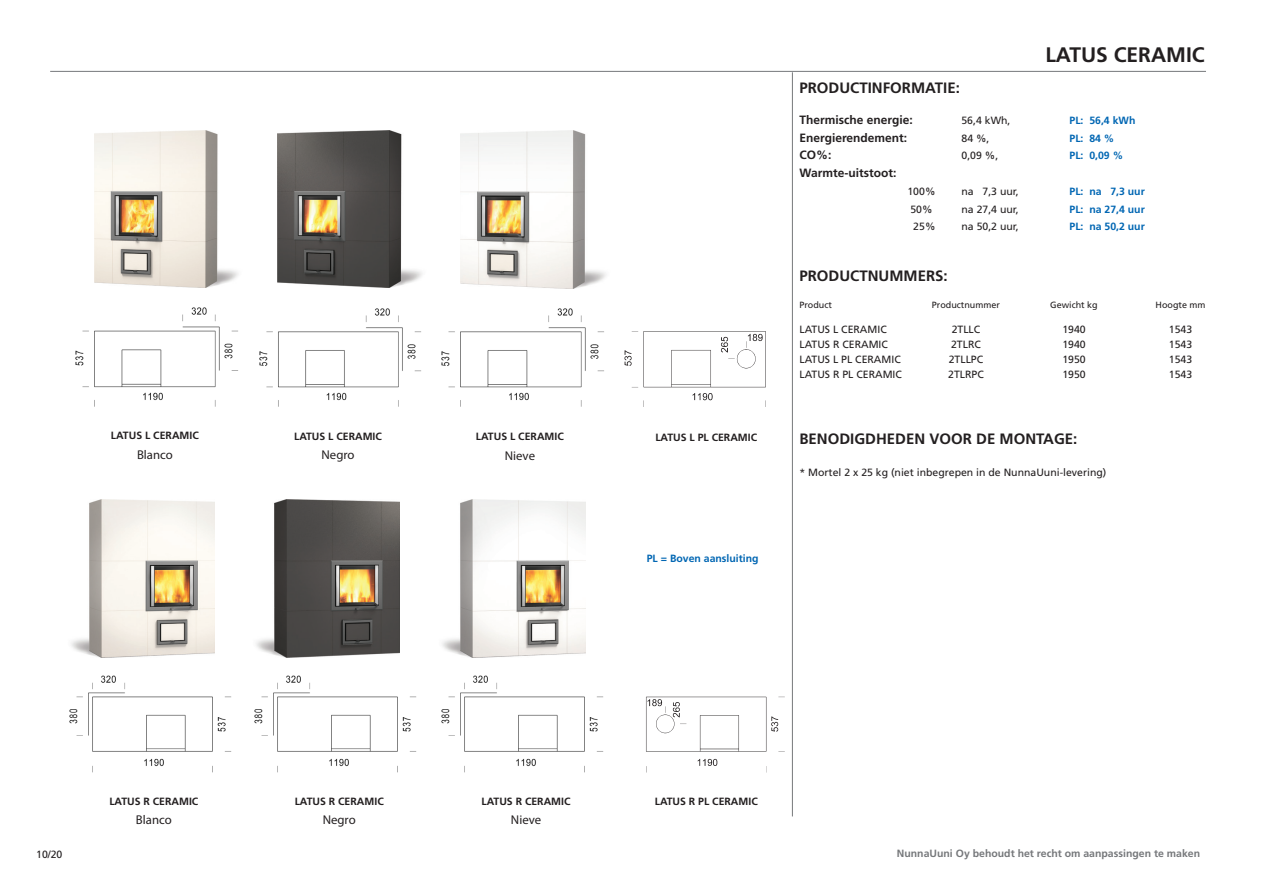
<style>
.page{position:relative;width:1263px;height:893px;background:#fff}
.page>*{position:absolute;margin:0;border:0;box-sizing:border-box;transform-origin:0 0}
.t1{font:700 21px "Frutiger LT Std";color:#231f20}
.Tuotesivun_otsikot{font:700 15px "Frutiger LT Std";color:#231f20}
.Tuotesivun_tulisijan{font:12.75px "Myriad Pro";color:#231f20}
.Tuotesivun_tuotetied{font:700 12px "Frutiger LT Std";color:#231f20}
.Tuotesivun_tuotenrot{font:10.5px "Frutiger LT Std";color:#231f20}
.Tuotesivun_tuotetied-2{font:10.5px "Frutiger LT Std";color:#231f20}
.Tuotesivun_tulisijan-2{font:700 10.5px "Frutiger LT Std";color:#231f20}
.Tuotesivun_tuotetied-3{font:700 10.5px "Frutiger LT Std";color:#0166b3}
.LIUSKANUMEROINTI{font:700 10.5px "Frutiger LT Std";color:#76787b}
.Tuotesivun_Pohjakuvi{font:10.5px "Frutiger LT Std";color:#231f20}
.Tuotesivun_pikkuotsa{font:9px "Frutiger LT Std";color:#231f20}
</style>
<div class="page">
<img style="left:256px;top:499px;width:143px;height:158px">
<img style="left:71px;top:500px;width:144px;height:158px">
<hr style="left:792px;top:72px;width:1px;height:744px;background:#76787b">
<hr style="left:50px;top:71px;width:1156px;height:1px;background:#76787b">
<img style="left:69px;top:675px;width:163px;height:98px">
<img style="left:75px;top:307px;width:163px;height:100px">
<img style="left:624px;top:331px;width:142px;height:76px">
<img style="left:646px;top:696px;width:139px;height:77px">
<img style="left:95px;top:131px;width:143px;height:157px">
<img style="left:277px;top:131px;width:145px;height:157px">
<img style="left:259px;top:308px;width:162px;height:99px">
<img style="left:441px;top:308px;width:163px;height:99px">
<img style="left:254px;top:675px;width:163px;height:98px">
<img style="left:441px;top:675px;width:163px;height:98px">
<img style="left:460px;top:131px;width:146px;height:157px">
<img style="left:442px;top:499px;width:144px;height:158px">
<p class="t1" style="left:1045px;top:42px;width:161px">LATUS CERAMIC</p>
<p class="Tuotesivun_tulisijan-2" style="left:111px;top:429px;width:89px">LATUS L CERAMIC</p>
<p class="Tuotesivun_tulisijan" style="left:137px;top:447px;width:37px">Blanco</p>
<p class="Tuotesivun_tulisijan-2" style="left:109px;top:795px;width:90px">LATUS R CERAMIC</p>
<p class="Tuotesivun_tulisijan" style="left:136px;top:812px;width:37px">Blanco</p>
<p class="Tuotesivun_tulisijan-2" style="left:294px;top:430px;width:89px">LATUS L CERAMIC</p>
<p class="Tuotesivun_tulisijan" style="left:322px;top:447px;width:34px">Negro</p>
<p class="Tuotesivun_tulisijan-2" style="left:295px;top:795px;width:90px">LATUS R CERAMIC</p>
<p class="Tuotesivun_tulisijan" style="left:323px;top:812px;width:34px">Negro</p>
<p class="Tuotesivun_tulisijan-2" style="left:476px;top:430px;width:89px">LATUS L CERAMIC</p>
<p class="Tuotesivun_tulisijan" style="left:505px;top:448px;width:32px">Nieve</p>
<p class="Tuotesivun_tulisijan-2" style="left:655px;top:431px;width:103px">LATUS L PL CERAMIC</p>
<p class="Tuotesivun_tuotetied-3" style="left:647px;top:553px;width:113px">PL = Boven aansluiting</p>
<p class="Tuotesivun_otsikot" style="left:799px;top:79px;width:162px">PRODUCTINFORMATIE:</p>
<p class="Tuotesivun_tuotetied" style="left:799px;top:113px;width:115px">Thermische energie:</p>
<p class="Tuotesivun_tuotetied-2" style="left:961px;top:114px;width:51px">56,4 kWh,</p>
<p class="Tuotesivun_tuotetied-3" style="left:1069px;top:114px;width:67px">PL: 56,4 kWh</p>
<p class="Tuotesivun_tuotetied" style="left:799px;top:130px;width:109px">Energierendement:</p>
<p class="Tuotesivun_tuotetied-2" style="left:961px;top:132px;width:30px">84 %,</p>
<p class="Tuotesivun_tuotetied-3" style="left:1069px;top:132px;width:46px">PL: 84 %</p>
<p class="Tuotesivun_tuotetied" style="left:799px;top:148px;width:34px">CO%:</p>
<p class="Tuotesivun_tuotetied-2" style="left:961px;top:150px;width:38px">0,09 %,</p>
<p class="Tuotesivun_tuotetied-3" style="left:1069px;top:150px;width:55px">PL: 0,09 %</p>
<p class="Tuotesivun_tuotetied" style="left:799px;top:166px;width:98px">Warmte-uitstoot:</p>
<p class="Tuotesivun_tuotetied-2" style="left:907px;top:185px;width:30px">100%</p>
<p class="Tuotesivun_tuotetied-2" style="left:961px;top:185px;width:59px">na 7,3 uur,</p>
<p class="Tuotesivun_tuotetied-3" style="left:1069px;top:185px;width:77px">PL: na 7,3 uur</p>
<p class="Tuotesivun_tuotetied-2" style="left:910px;top:203px;width:24px">50%</p>
<p class="Tuotesivun_tuotetied-2" style="left:961px;top:203px;width:59px">na 27,4 uur,</p>
<p class="Tuotesivun_tuotetied-3" style="left:1069px;top:203px;width:77px">PL: na 27,4 uur</p>
<p class="Tuotesivun_tuotetied-2" style="left:913px;top:221px;width:24px">25%</p>
<p class="Tuotesivun_tuotetied-2" style="left:961px;top:221px;width:59px">na 50,2 uur,</p>
<p class="Tuotesivun_tuotetied-3" style="left:1069px;top:221px;width:77px">PL: na 50,2 uur</p>
<p class="Tuotesivun_otsikot" style="left:799px;top:267px;width:150px">PRODUCTNUMMERS:</p>
<p class="Tuotesivun_pikkuotsa" style="left:799px;top:299px;width:34px">Product</p>
<p class="Tuotesivun_pikkuotsa" style="left:932px;top:299px;width:70px">Productnummer</p>
<p class="Tuotesivun_pikkuotsa" style="left:1050px;top:299px;width:49px">Gewicht kg</p>
<p class="Tuotesivun_pikkuotsa" style="left:1155px;top:299px;width:52px">Hoogte mm</p>
<p class="Tuotesivun_tuotenrot" style="left:799px;top:323px;width:89px">LATUS L CERAMIC</p>
<p class="Tuotesivun_tuotenrot" style="left:952px;top:323px;width:30px">2TLLC</p>
<p class="Tuotesivun_tuotenrot" style="left:1062px;top:323px;width:25px">1940</p>
<p class="Tuotesivun_tuotenrot" style="left:1169px;top:323px;width:25px">1543</p>
<p class="Tuotesivun_tuotenrot" style="left:799px;top:338px;width:90px">LATUS R CERAMIC</p>
<p class="Tuotesivun_tuotenrot" style="left:951px;top:338px;width:31px">2TLRC</p>
<p class="Tuotesivun_tuotenrot" style="left:1062px;top:338px;width:25px">1940</p>
<p class="Tuotesivun_tuotenrot" style="left:1169px;top:338px;width:25px">1543</p>
<p class="Tuotesivun_tuotenrot" style="left:799px;top:353px;width:103px">LATUS L PL CERAMIC</p>
<p class="Tuotesivun_tuotenrot" style="left:949px;top:353px;width:36px">2TLLPC</p>
<p class="Tuotesivun_tuotenrot" style="left:1062px;top:353px;width:25px">1950</p>
<p class="Tuotesivun_tuotenrot" style="left:1169px;top:353px;width:25px">1543</p>
<p class="Tuotesivun_tuotenrot" style="left:799px;top:368px;width:104px">LATUS R PL CERAMIC</p>
<p class="Tuotesivun_tuotenrot" style="left:948px;top:368px;width:37px">2TLRPC</p>
<p class="Tuotesivun_tuotenrot" style="left:1062px;top:368px;width:25px">1950</p>
<p class="Tuotesivun_tuotenrot" style="left:1169px;top:368px;width:25px">1543</p>
<p class="Tuotesivun_otsikot" style="left:799px;top:430px;width:279px">BENODIGDHEDEN VOOR DE MONTAGE:</p>
<p class="Tuotesivun_tuotetied-2" style="left:799px;top:466px;width:308px">* Mortel 2 x 25 kg (niet inbegrepen in de NunnaUuni-levering)</p>
<p class="Tuotesivun_tulisijan-2" style="left:482px;top:795px;width:90px">LATUS R CERAMIC</p>
<p class="Tuotesivun_tulisijan" style="left:511px;top:812px;width:32px">Nieve</p>
<p class="Tuotesivun_tulisijan-2" style="left:655px;top:795px;width:105px">LATUS R PL CERAMIC</p>
<p class="Tuotesivun_Pohjakuvi" style="left:36px;top:848px;width:28px">10/20</p>
<p class="LIUSKANUMEROINTI" style="left:897px;top:847px;width:305px">NunnaUuni Oy behoudt het recht om aanpassingen te maken</p>
</div>
